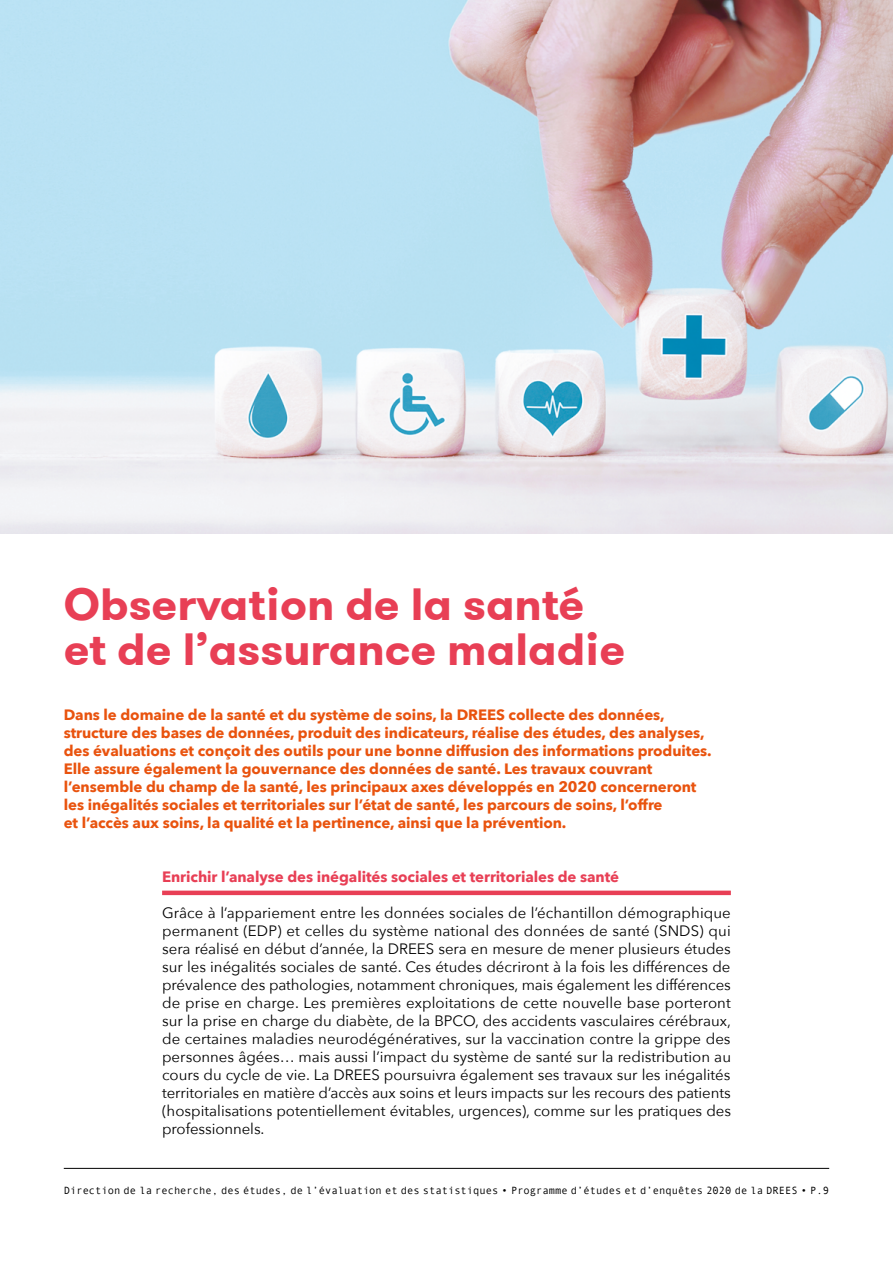
<style>
.page{position:relative;width:893px;height:1263px;background:#fff}
.page>*{position:absolute;margin:0;border:0;box-sizing:border-box;transform-origin:0 0}
.titre_partie{font:700 45px/45px "GT Walsheim";color:#e83f55}
.texte_courant{font:15px/18px "Avenir Next";color:#000;text-align:justify}
.texte_courant-2{font:700 15px/18px "Avenir Next";letter-spacing:-.005em;color:#e9530e}
.intertitre{font:700 15px "Avenir Next";letter-spacing:-.005em;color:#e83f55}
.t1{font:10.5px "Andale Mono";color:#000}
</style>
<div class="page">
<hr style="left:64px;top:1168px;width:765px;height:1px;background:#000">
<img style="left:0;top:0;width:893px;height:534px">
<hr style="left:162px;top:891px;width:569px;height:4px;background:#e83f55">
<p class="titre_partie" style="left:64px;top:581px;width:563px">Observation de la santé et de l’assurance maladie</p>
<p class="texte_courant-2" style="left:64px;top:706px;width:649px">Dans le domaine de la santé et du système de soins, la DREES collecte des données, structure des bases de données, produit des indicateurs, réalise des études, des analyses, des évaluations et conçoit des outils pour une bonne diffusion des informations produites.<br>Elle assure également la gouvernance des données de santé. Les travaux couvrant l’ensemble du champ de la santé, les principaux axes développés en 2020 concerneront les inégalités sociales et territoriales sur l’état de santé, les parcours de soins, l’offre<br>et l’accès aux soins, la qualité et la pertinence, ainsi que la prévention.</p>
<p class="intertitre" style="left:162px;top:864px;width:458px">Enrichir l’analyse des inégalités sociales et territoriales de santé</p>
<p class="texte_courant" style="left:162px;top:903px;width:571px">Grâce à l’appariement entre les données sociales de l’échantillon démographique permanent (EDP) et celles du système national des données de santé (SNDS) qui sera réalisé en début d’année, la DREES sera en mesure de mener plusieurs études sur les inégalités sociales de santé. Ces études décriront à la fois les différences de prévalence des pathologies, notamment chroniques, mais également les différences de prise en charge. Les premières exploitations de cette nouvelle base porteront sur la prise en charge du diabète, de la BPCO, des accidents vasculaires cérébraux, de certaines maladies neurodégénératives, sur la vaccination contre la grippe des personnes âgées… mais aussi l’impact du système de santé sur la redistribution au cours du cycle de vie. La DREES poursuivra également ses travaux sur les inégalités territoriales en matière d’accès aux soins et leurs impacts sur les recours des patients (hospitalisations potentiellement évitables, urgences), comme sur les pratiques des professionnels.</p>
<p class="t1" style="left:64px;top:1183px;width:767px">Direction de la recherche, des études, de l’évaluation et des statistiques • Programme d’études et d’enquêtes 2020 de la DREES • P.9</p>
</div>
